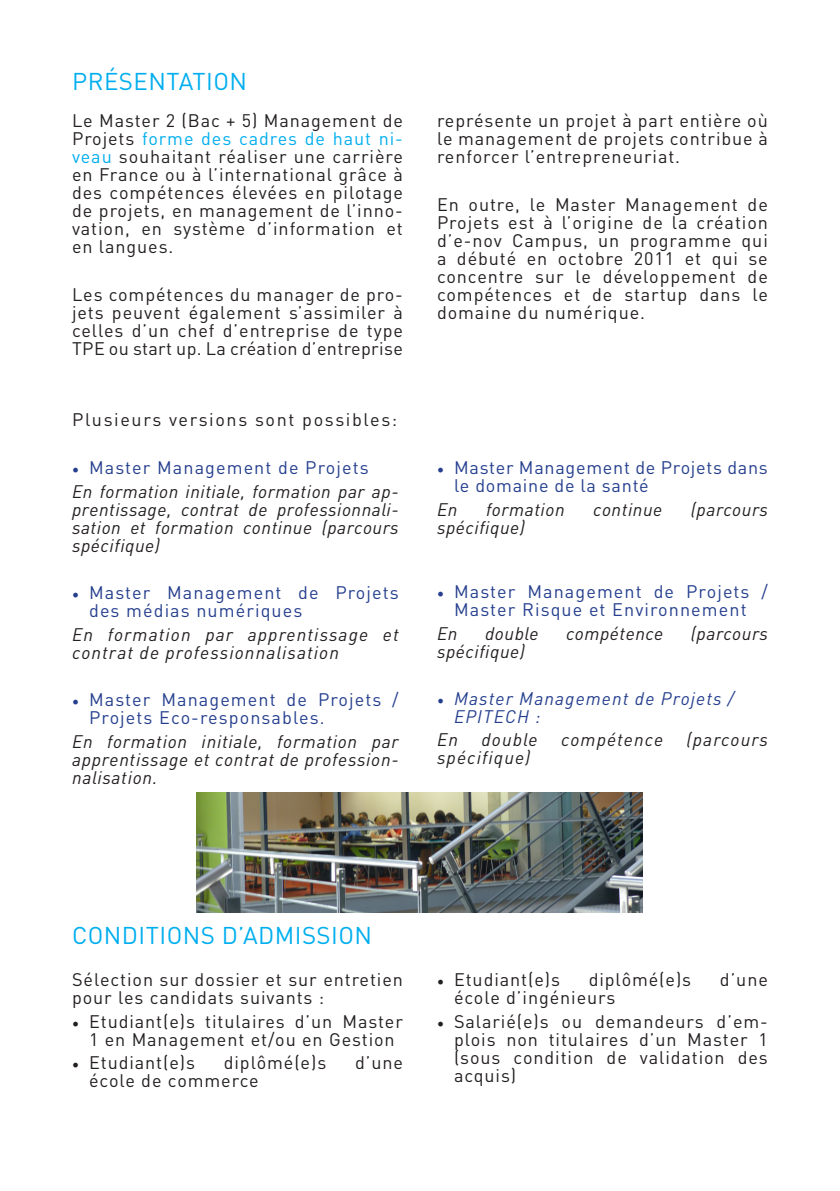
<style>
.page{position:relative;width:840px;height:1191px;background:#fff}
.page>*{position:absolute;margin:0;border:0;box-sizing:border-box;transform-origin:0 0}
.t1{font:24px "DIN Pro";letter-spacing:.02em;color:#00aeef}
.t2{font:18px/18px "DIN Pro";letter-spacing:.05em;color:#231f20;text-align:justify}
.t3{font:italic 18px/18px "DIN Pro";letter-spacing:.035em;color:#231f20;text-align:justify}
.t4{font:18px/18px "DIN Pro";letter-spacing:.06em;color:#253f8e}
.t5{font:italic 18px/18px "DIN Pro";letter-spacing:.06em;color:#231f20}
.t6{font:18px/18px "DIN Pro";letter-spacing:.04em;color:#253f8e}
.t7{font:italic 18px/18px "DIN Pro";letter-spacing:.06em;color:#253f8e}
.t8{font:18px "DIN Pro";letter-spacing:.09em;color:#231f20}
.s1{color:#00aeef}
.s2{font-family:"Minion Pro"}
</style>
<div class="page">
<img style="left:196px;top:792px;width:446px;height:121px">
<p class="t1" style="left:72px;top:63px;width:176px">PRÉSENTATION</p>
<p class="t2" style="left:72px;top:110px;width:332px">Le Master 2 (Bac + 5) Management de Projets <span class="s1">forme des cadres de haut ni&shy;veau</span> souhaitant réaliser une carrière en France ou à l’international grâce à des compétences élevées en pilotage de projets, en management de l’inno&shy;vation, en système d’information et en langues.</p>
<p class="t2" style="left:72px;top:283px;width:332px">Les compétences du manager de pro&shy;jets peuvent également s’assimiler à celles d’un chef d’entreprise de type TPE ou start up. La création d’entreprise</p>
<p class="t8" style="left:72px;top:406px;width:326px">Plusieurs versions sont possibles:</p>
<p class="t4" style="left:72px;top:456px;width:298px"><span class="s2">•</span> Master Management de Projets</p>
<p class="t3" style="left:72px;top:480px;width:328px">En formation initiale, formation par ap&shy;prentissage, contrat de professionnali&shy;sation et formation continue (parcours spécifique)</p>
<p class="t4" style="left:89px;top:581px;width:311px;text-indent:-17px"><span class="s2">•</span> Master Management de Projets des médias numériques</p>
<p class="t5" style="left:72px;top:623px;width:328px">En formation par apprentissage et contrat de professionnalisation</p>
<p class="t4" style="left:89px;top:688px;width:311px;text-indent:-17px"><span class="s2">•</span> Master Management de Projets /<br>Projets Eco-responsables.</p>
<p class="t3" style="left:72px;top:730px;width:328px">En formation initiale, formation par apprentissage et contrat de profession&shy;nalisation.</p>
<p class="t2" style="left:437px;top:110px;width:332px">représente un projet à part entière où le management de projets contribue à renforcer l’entrepreneuriat.</p>
<p class="t2" style="left:437px;top:193px;width:332px">En outre, le Master Management de Projets est à l’origine de la création d’e-nov Campus, un programme qui a débuté en octobre 2011 et qui se concentre sur le développement de compétences et de startup dans le domaine du numérique.</p>
<p class="t6" style="left:454px;top:457px;width:315px;text-indent:-17px"><span class="s2">•</span> Master Management de Projets dans le domaine de la santé</p>
<p class="t3" style="left:437px;top:499px;width:22px">En</p>
<p class="t3" style="left:486px;top:499px;width:80px">formation</p>
<p class="t3" style="left:593px;top:499px;width:70px">continue</p>
<p class="t3" style="left:690px;top:499px;width:78px">(parcours</p>
<p class="t3" style="left:437px;top:517px;width:89px">spécifique)</p>
<p class="t4" style="left:437px;top:580px;width:332px;text-align:center"><span class="s2">•</span> Master Management de Projets /<br>Master Risque et Environnement</p>
<p class="t3" style="left:437px;top:622px;width:22px">En</p>
<p class="t3" style="left:485px;top:622px;width:55px">double</p>
<p class="t3" style="left:566px;top:622px;width:99px">compétence</p>
<p class="t3" style="left:690px;top:622px;width:78px">(parcours</p>
<p class="t3" style="left:437px;top:640px;width:89px">spécifique)</p>
<p class="t7" style="left:454px;top:687px;width:281px;text-indent:-17px"><span class="s2">•</span> Master Management de Projets /<br>EPITECH :</p>
<p class="t3" style="left:437px;top:729px;width:23px">En</p>
<p class="t3" style="left:481px;top:729px;width:58px">double</p>
<p class="t5" style="left:561px;top:729px;width:104px">compétence</p>
<p class="t5" style="left:686px;top:729px;width:83px">(parcours</p>
<p class="t5" style="left:437px;top:747px;width:95px">spécifique)</p>
<p class="t1" style="left:72px;top:916px;width:301px">CONDITIONS D’ADMISSION</p>
<p class="t2" style="left:72px;top:968px;width:332px">Sélection sur dossier et sur entretien pour les candidats suivants :</p>
<p class="t2" style="left:72px;top:1010px;width:332px;text-align:center"><span class="s2">•</span> Etudiant(e)s titulaires d’un Master<br>1 en Management et/ou en Gestion</p>
<p class="t2" style="left:72px;top:1052px;width:124px"><span class="s2">•</span> Etudiant(e)s</p>
<p class="t2" style="left:224px;top:1052px;width:104px">diplômé(e)s</p>
<p class="t2" style="left:355px;top:1052px;width:49px">d’une</p>
<p class="t2" style="left:89px;top:1070px;width:171px">école de commerce</p>
<p class="t2" style="left:437px;top:968px;width:124px"><span class="s2">•</span> Etudiant(e)s</p>
<p class="t2" style="left:588px;top:968px;width:104px">diplômé(e)s</p>
<p class="t2" style="left:719px;top:968px;width:49px">d’une</p>
<p class="t2" style="left:454px;top:986px;width:163px">école d’ingénieurs</p>
<p class="t2" style="left:454px;top:1010px;width:315px;text-indent:-17px"><span class="s2">•</span> Salarié(e)s ou demandeurs d’em&shy;plois non titulaires d’un Master 1 (sous condition de validation des acquis)</p>
</div>
